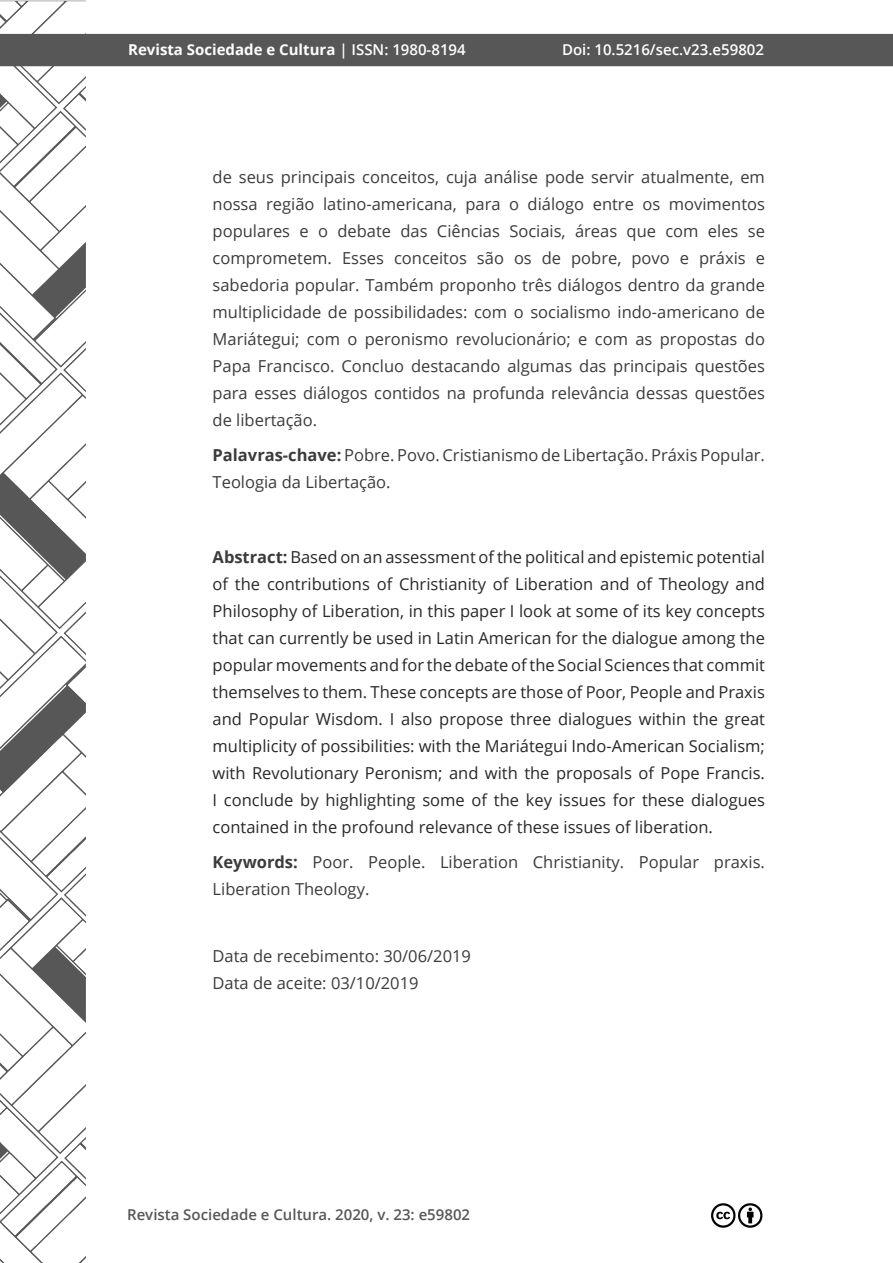
<style>
.page{position:relative;width:893px;height:1263px;background:#fff}
.page>*{position:absolute;margin:0;border:0;box-sizing:border-box;transform-origin:0 0}
.t1{font:16.5px/27px "Open Sans";color:#3c3b3b}
.t2{font:16.5px/27px "Open Sans";color:#282827;text-align:justify}
.t3{font:600 15px "Open Sans";color:#575757}
.t4{font:700 15px "Open Sans";color:#fff}
.t5{font:600 15px "Open Sans";color:#fff}
.s1{font-weight:600}
.s2{font-weight:700}
.s3{font-weight:700;color:#3c3b3b}
</style>
<div class="page">
<img style="left:0;top:1px;width:85px;height:1262px">
<div style="left:0;top:34px;width:893px;height:32px;background:#575757"></div>
<svg style="left:711px;top:1203px;width:52px;height:25px"></svg>
<p class="t4" style="left:128px;top:39px;width:339px">Revista Sociedade e Cultura <span class="s1">| ISSN: 1980-8194</span></p>
<p class="t5" style="left:562px;top:39px;width:203px">Doi: 10.5216/sec.v23.e59802</p>
<p class="t1" style="left:213px;top:163px;width:554px;text-align:justify">de seus principais conceitos, cuja análise pode servir atualmente, em nossa região latino-americana, para o diálogo entre os movimentos populares e o debate das Ciências Sociais, áreas que com eles se comprometem. Esses conceitos são os de pobre, povo e práxis e sabedoria popular. Também proponho três diálogos dentro da grande multiplicidade de possibilidades: com o socialismo indo-americano de Mariátegui; com o peronismo revolucionário; e com as propostas do Papa Francisco. Concluo destacando algumas das principais questões para esses diálogos contidos na profunda relevância dessas questões de libertação.</p>
<p class="t1" style="left:213px;top:441px;width:554px"><span class="s2">Palavras-chave:</span> Pobre. Povo. Cristianismo de Libertação. Práxis Popular.<br>Teologia da Libertação.</p>
<p class="t2" style="left:213px;top:543px;width:554px"><span class="s3">Abstract:</span> Based on an assessment of the political and epistemic potential of the contributions of Christianity of Liberation and of Theology and Philosophy of Liberation, in this paper I look at some of its key concepts that can currently be used in Latin American for the dialogue among the popular movements and for the debate of the Social Sciences that commit themselves to them. These concepts are those of Poor, People and Praxis and Popular Wisdom. I also propose three dialogues within the great multiplicity of possibilities: with the Mariátegui Indo-American Socialism; with Revolutionary Peronism; and with the proposals of Pope Francis.<br>I conclude by highlighting some of the key issues for these dialogues contained in the profound relevance of these issues of liberation.</p>
<p class="t1" style="left:213px;top:848px;width:554px"><span class="s2">Keywords:</span> Poor. People. Liberation Christianity. Popular praxis.<br>Liberation Theology.</p>
<p class="t1" style="left:213px;top:942px;width:260px">Data de recebimento: 30/06/2019<br>Data de aceite: 03/10/2019</p>
<p class="t3" style="left:127px;top:1205px;width:345px">Revista Sociedade e Cultura. 2020, v. 23: e59802</p>
</div>
